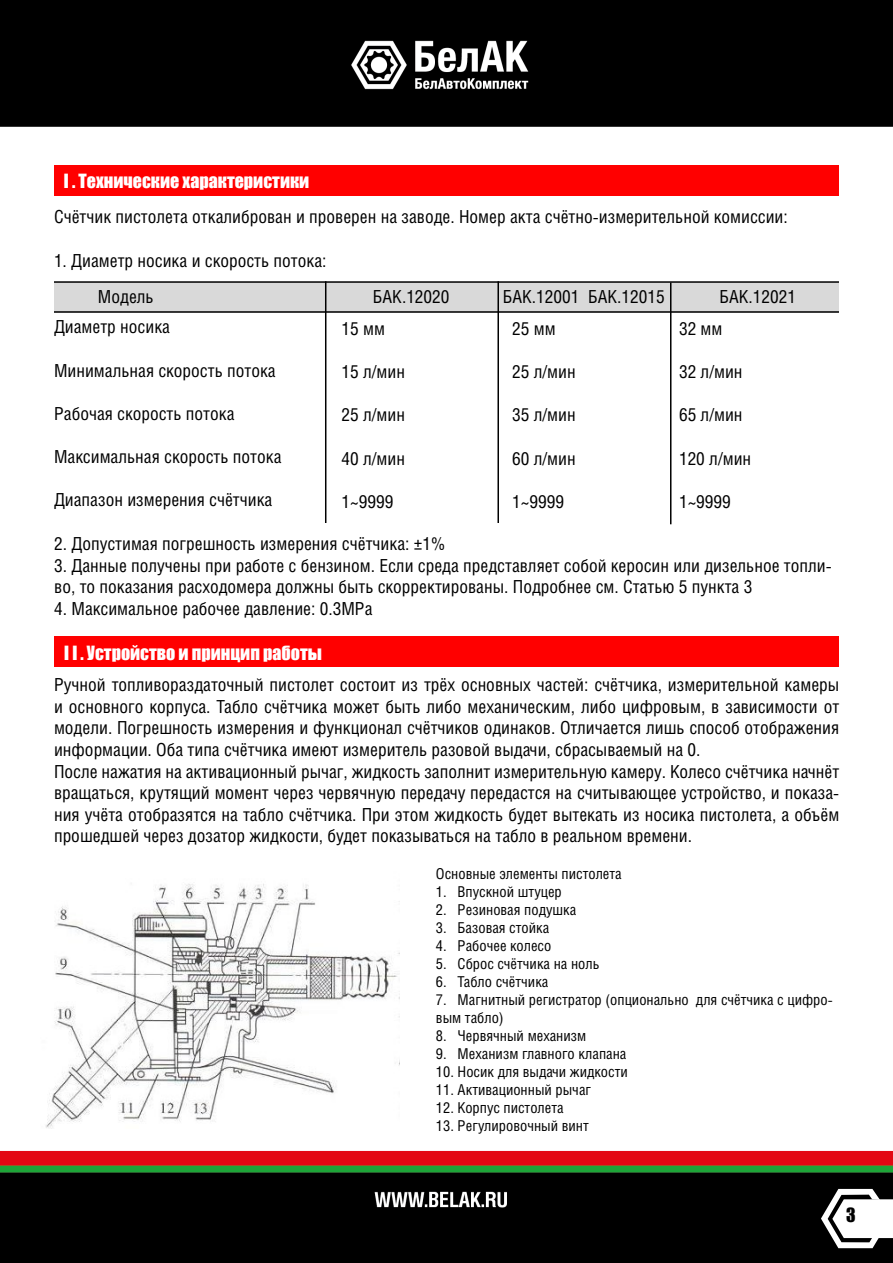
<style>
.page{position:relative;width:893px;height:1263px;background:#fff}
.page>*{position:absolute;margin:0;border:0;box-sizing:border-box;transform-origin:0 0}
.t1{font:18px/21.6px "Helios Cond C";color:#000}
.t2{font:18px "Impact";color:#fff}
.t3{font:18px "Impact";color:#000}
.t4{font:15px/18px "Helios Cond C";color:#000}
</style>
<div class="page">
<img style="left:0;top:0;width:893px;height:1263px">
<svg style="left:821px;top:1189px;width:72px;height:59px"></svg>
<div style="left:54px;top:165px;width:785px;height:30px;background:#f00"></div>
<div style="left:54px;top:282px;width:785px;height:31px;background:#d9d9d9"></div>
<hr style="left:54px;top:281px;width:785px;height:2px;background:#000">
<hr style="left:54px;top:311px;width:785px;height:2px;background:#000">
<hr style="left:325px;top:281px;width:1px;height:242px;background:#000">
<hr style="left:497px;top:281px;width:2px;height:242px;background:#000">
<hr style="left:670px;top:283px;width:1px;height:241px;background:#000">
<div style="left:54px;top:636px;width:785px;height:30px;background:#f00"></div>
<img style="left:26px;top:855px;width:374px;height:273px">
<p class="t2" style="left:64px;top:167px;width:247px">l . Технические характеристики</p>
<p class="t1" style="left:54px;top:205px;width:735px">Счётчик пистолета откалиброван и проверен на заводе. Номер акта счётно-измерительной комиссии:</p>
<p class="t1" style="left:98px;top:243px;width:230px;line-height:35.4px;text-indent:-44px">1. Диаметр носика и скорость потока:<br>Модель</p>
<p class="t1" style="left:373px;top:285px;width:78px">БАК.12020</p>
<p class="t1" style="left:503px;top:286px;width:163px">БАК.12001 БАК.12015</p>
<p class="t1" style="left:719px;top:286px;width:78px">БАК.12021</p>
<p class="t1" style="left:54px;top:316px;width:118px">Диаметр носика</p>
<p class="t1" style="left:54px;top:359px;width:223px">Минимальная скорость потока</p>
<p class="t1" style="left:54px;top:402px;width:182px">Рабочая скорость потока</p>
<p class="t1" style="left:54px;top:445px;width:229px">Максимальная скорость потока</p>
<p class="t1" style="left:54px;top:489px;width:220px">Диапазон измерения счётчика</p>
<p class="t1" style="left:341px;top:317px;width:45px">15 мм</p>
<p class="t1" style="left:341px;top:361px;width:65px">15 л/мин</p>
<p class="t1" style="left:341px;top:404px;width:65px">25 л/мин</p>
<p class="t1" style="left:341px;top:447px;width:65px">40 л/мин</p>
<p class="t1" style="left:341px;top:490px;width:53px">1~9999</p>
<p class="t1" style="left:512px;top:317px;width:45px">25 мм</p>
<p class="t1" style="left:512px;top:361px;width:65px">25 л/мин</p>
<p class="t1" style="left:512px;top:404px;width:65px">35 л/мин</p>
<p class="t1" style="left:512px;top:447px;width:65px">60 л/мин</p>
<p class="t1" style="left:512px;top:490px;width:53px">1~9999</p>
<p class="t1" style="left:679px;top:317px;width:45px">32 мм</p>
<p class="t1" style="left:679px;top:361px;width:65px">32 л/мин</p>
<p class="t1" style="left:679px;top:404px;width:65px">65 л/мин</p>
<p class="t1" style="left:679px;top:447px;width:74px">120 л/мин</p>
<p class="t1" style="left:679px;top:490px;width:53px">1~9999</p>
<p class="t1" style="left:54px;top:532px;width:393px">2. Допустимая погрешность измерения счётчика: ±1%</p>
<p class="t1" style="left:54px;top:554px;width:779px">3. Данные получены при работе с бензином. Если среда представляет собой керосин или дизельное топли&shy;во, то показания расходомера должны быть скорректированы. Подробнее см. Статью 5 пункта 3</p>
<p class="t1" style="left:54px;top:597px;width:320px">4. Максимальное рабочее давление: 0.3MPa</p>
<p class="t2" style="left:64px;top:639px;width:259px">l l . Устройство и принцип работы</p>
<p class="t1" style="left:54px;top:673px;width:787px">Ручной топливораздаточный пистолет состоит из трёх основных частей: счётчика, измерительной камеры и основного корпуса. Табло счётчика может быть либо механическим, либо цифровым, в зависимости от модели. Погрешность измерения и функционал счётчиков одинаков. Отличается лишь способ отображения информации. Оба типа счётчика имеют измеритель разовой выдачи, сбрасываемый на 0.<br>После нажатия на активационный рычаг, жидкость заполнит измерительную камеру. Колесо счётчика начнёт вращаться, крутящий момент через червячную передачу передастся на считывающее устройство, и показа&shy;ния учёта отобразятся на табло счётчика. При этом жидкость будет вытекать из носика пистолета, а объём прошедшей через дозатор жидкости, будет показываться на табло в реальном времени.</p>
<p class="t4" style="left:436px;top:864px;width:187px">Основные элементы пистолета</p>
<p class="t4" style="left:436px;top:882px;width:127px">1. Впускной штуцер</p>
<p class="t4" style="left:436px;top:900px;width:142px">2. Резиновая подушка</p>
<p class="t4" style="left:436px;top:918px;width:115px">3. Базовая стойка</p>
<p class="t4" style="left:436px;top:936px;width:117px">4. Рабочее колесо</p>
<p class="t4" style="left:436px;top:954px;width:165px">5. Сброс счётчика на ноль</p>
<p class="t4" style="left:436px;top:972px;width:114px">6. Табло счётчика</p>
<p class="t4" style="left:436px;top:990px;width:398px">7. Магнитный регистратор (опционально для счётчика с цифро&shy;вым табло)</p>
<p class="t4" style="left:436px;top:1026px;width:152px">8. Червячный механизм</p>
<p class="t4" style="left:436px;top:1044px;width:192px">9. Механизм главного клапана</p>
<p class="t4" style="left:436px;top:1062px;width:193px">10. Носик для выдачи жидкости</p>
<p class="t4" style="left:436px;top:1080px;width:156px">11. Активационный рычаг</p>
<p class="t4" style="left:436px;top:1098px;width:129px">12. Корпус пистолета</p>
<p class="t4" style="left:436px;top:1116px;width:154px">13. Регулировочный винт</p>
<p class="t3" style="left:846px;top:1201px;width:11px">3</p>
</div>
